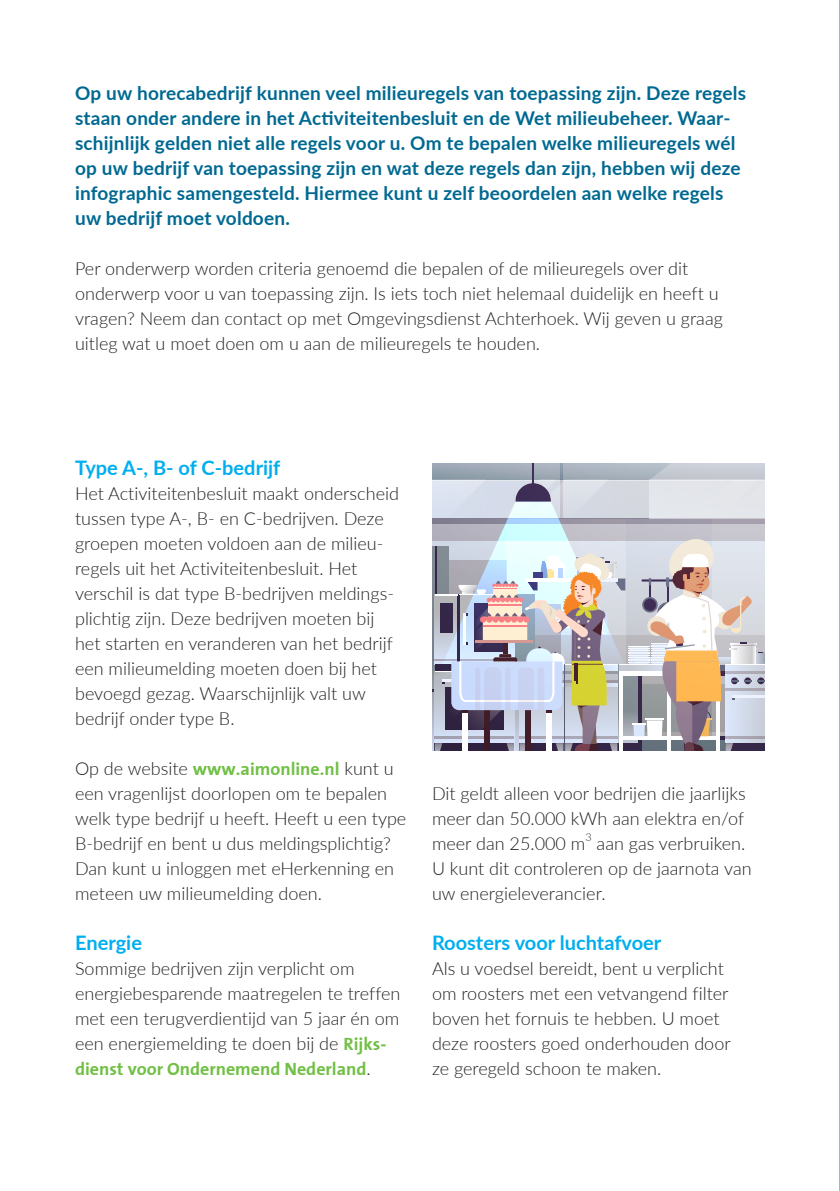
<style>
.page{position:relative;width:840px;height:1191px;background:#fff}
.page>*{position:absolute;margin:0;border:0;box-sizing:border-box;transform-origin:0 0}
.H4{font:700 20px "Lato";color:#00aeef}
.Inleiding_klein{font:700 19px/25px "Lato";letter-spacing:.01em;color:#006991}
.Broodtekst{font:300 18px/25px "Lato";color:#231f20}
.Broodtekst-2{font:300 10.8px "Lato";color:#231f20}
.s1{font-family:"The Sans";font-weight:700;color:#71bf44}
</style>
<div class="page">
<svg style="left:432px;top:463px;width:332px;height:287px;background:#c3c1c6"></svg>
<hr style="left:838px;top:0;width:1px;height:1191px;background:#b0b1b5">
<p class="Inleiding_klein" style="left:75px;top:80px;width:672px">Op uw horecabedrijf kunnen veel milieuregels van toepassing zijn. Deze regels staan onder andere in het Activiteitenbesluit en de Wet milieubeheer. Waar&shy;schijnlijk gelden niet alle regels voor u. Om te bepalen welke milieuregels wél op uw bedrijf van toepassing zijn en wat deze regels dan zijn, hebben wij deze infographic samengesteld. Hiermee kunt u zelf beoordelen aan welke regels uw bedrijf moet voldoen.</p>
<p class="Broodtekst" style="left:75px;top:255px;width:649px">Per onderwerp worden criteria genoemd die bepalen of de milieuregels over dit onderwerp voor u van toepassing zijn. Is iets toch niet helemaal duidelijk en heeft u vragen? Neem dan contact op met Omgevingsdienst Achterhoek. Wij geven u graag uitleg wat u moet doen om u aan de milieuregels te houden.</p>
<h4 class="H4" style="left:75px;top:453px;width:207px">Type A-, B- of C-bedrijf</h4>
<p class="Broodtekst" style="left:75px;top:480px;width:325px">Het Activiteitenbesluit maakt onderscheid tussen type A-, B- en C-bedrijven. Deze groepen moeten voldoen aan de milieu&shy;regels uit het Activiteitenbesluit. Het verschil is dat type B-bedrijven meldings&shy;plichtig zijn. Deze bedrijven moeten bij het starten en veranderen van het bedrijf een milieumelding moeten doen bij het bevoegd gezag. Waarschijnlijk valt uw bedrijf onder type B.</p>
<p class="Broodtekst" style="left:75px;top:755px;width:332px">Op de website <span class="s1">www.aimonline.nl</span> kunt u een vragenlijst doorlopen om te bepalen welk type bedrijf u heeft. Heeft u een type B-bedrijf en bent u dus meldingsplichtig?<br>Dan kunt u inloggen met eHerkenning en meteen uw milieumelding doen.</p>
<h4 class="H4" style="left:75px;top:928px;width:68px">Energie</h4>
<p class="Broodtekst" style="left:75px;top:955px;width:326px">Sommige bedrijven zijn verplicht om energiebesparende maatregelen te treffen met een terugverdientijd van 5 jaar én om een energiemelding te doen bij de <span class="s1">Rijks&shy;dienst voor Ondernemend Nederland</span>.</p>
<p class="Broodtekst" style="left:432px;top:780px;width:315px;text-align:justify">Dit geldt alleen voor bedrijen die jaarlijks meer dan 50.000 kWh aan elektra en/of meer dan 25.000 m</p>
<p class="Broodtekst-2" style="left:585px;top:830px;width:8px">3</p>
<p class="Broodtekst" style="left:432px;top:830px;width:321px;text-indent:164px">aan gas verbruiken.<br>U kunt dit controleren op de jaarnota van uw energieleverancier.</p>
<h4 class="H4" style="left:432px;top:928px;width:231px">Roosters voor luchtafvoer</h4>
<p class="Broodtekst" style="left:432px;top:955px;width:300px">Als u voedsel bereidt, bent u verplicht om roosters met een vetvangend filter boven het fornuis te hebben. U moet deze roosters goed onderhouden door</p>
<p class="Broodtekst" style="left:432px;top:1055px;width:231px">ze geregeld schoon te maken.</p>
</div>
